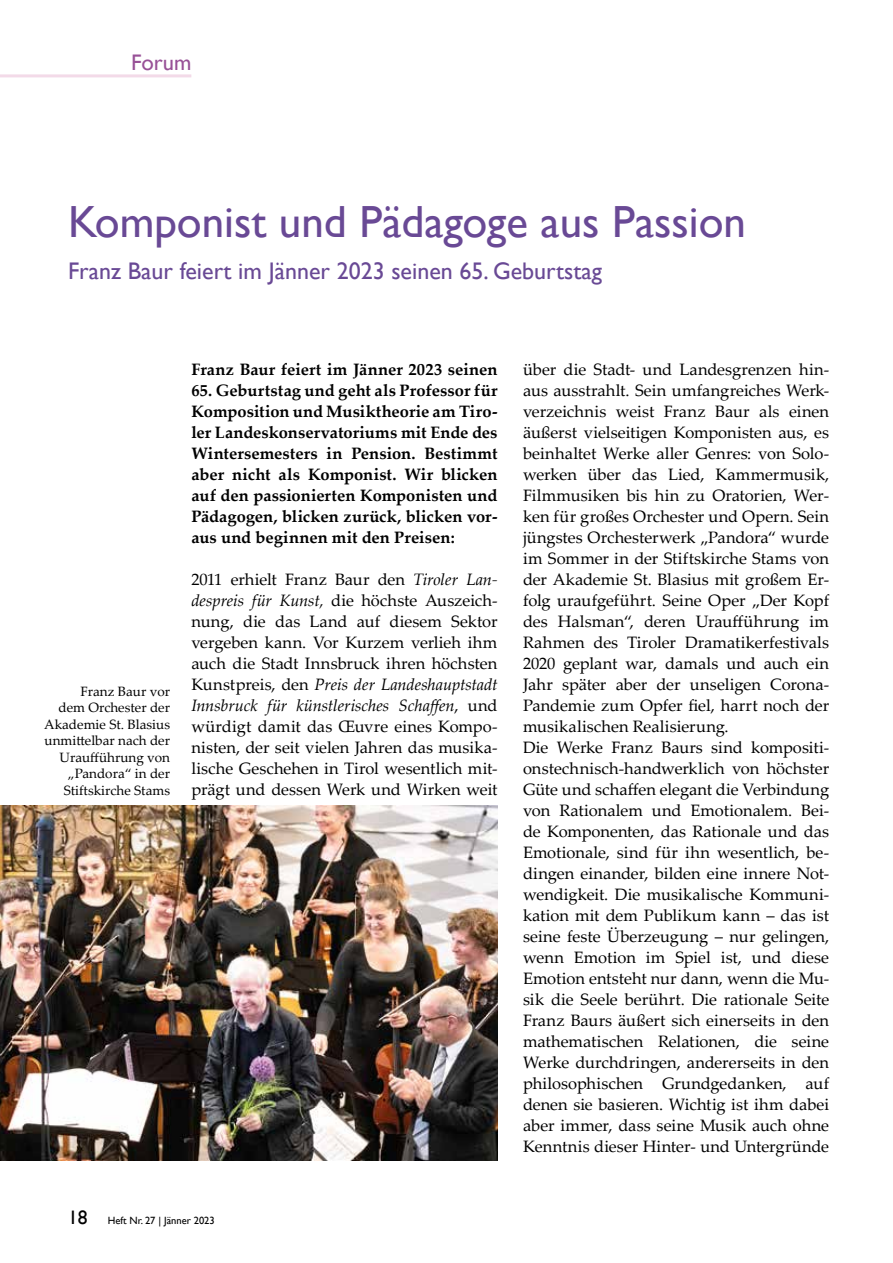
<style>
.page{position:relative;width:893px;height:1263px;background:#fff}
.page>*{position:absolute;margin:0;border:0;box-sizing:border-box;transform-origin:0 0}
.t1{font:45px "Gill Sans";color:#694995}
.t2{font:24px "Gill Sans";color:#694995}
.t3{font:22.5px "Gill Sans";color:#985197}
.t4{font:16.5px/21px "Palatino Linotype";letter-spacing:-.005em;color:#000}
.t5{font:700 16.5px/21px "Palatino Linotype";letter-spacing:.005em;color:#000;text-align:justify}
.t6{font:13.5px/16.5px "Palatino Linotype";color:#000;text-align:right}
.t7{font:10.5px "Gill Sans";color:#000}
.s1{font-style:italic}
.s2{font-size:19.5px}
</style>
<div class="page">
<hr style="left:0;top:74px;width:191px;height:3px;background:#f3dae8">
<img style="left:0;top:806px;width:497px;height:355px">
<h3 class="t3" style="left:131px;top:49px;width:62px">Forum</h3>
<h1 class="t1" style="left:68px;top:195px;width:680px">Komponist und Pädagoge aus Passion</h1>
<h2 class="t2" style="left:68px;top:257px;width:535px">Franz Baur feiert im Jänner 2023 seinen 65. Geburtstag</h2>
<p class="t6" style="left:44px;top:682px;width:127px">Franz Baur vor<br>dem Orchester der<br>Akademie St. Blasius unmittelbar nach der<br>Uraufführung von „Pandora“ in der<br>Stiftskirche Stams</p>
<p class="t5" style="left:191px;top:358px;width:308px">Franz Baur feiert im Jänner 2023 seinen</p>
<p class="t5" style="left:191px;top:379px;width:308px">65. Geburtstag und geht als Professor für Komposition und Musiktheorie am Tiro&shy;ler Landeskonservatoriums mit Ende des Wintersemesters in Pension. Bestimmt aber nicht als Komponist. Wir blicken auf den passionierten Komponisten und Pädagogen, blicken zurück, blicken vor&shy;aus und beginnen mit den Preisen:</p>
<p class="t4" style="left:191px;top:568px;width:308px;text-align:justify">2011 erhielt Franz Baur den <span class="s1">Tiroler Lan&shy;despreis für Kunst,</span> die höchste Auszeich&shy;nung, die das Land auf diesem Sektor vergeben kann. Vor Kurzem verlieh ihm auch die Stadt Innsbruck ihren höchsten Kunstpreis, den <span class="s1">Preis der Landeshauptstadt Innsbruck für künstlerisches Schaffen</span>, und würdigt damit das Œuvre eines Kompo&shy;nisten, der seit vielen Jahren das musika&shy;lische Geschehen in Tirol wesentlich mit&shy;prägt und dessen Werk und Wirken weit</p>
<p class="t7" style="left:68px;top:1214px;width:148px"><span class="s2">18</span> Heft Nr. 27 | Jänner 2023</p>
<p class="t4" style="left:523px;top:358px;width:308px">über die Stadt- und Landesgrenzen hin&shy;aus ausstrahlt. Sein umfangreiches Werk&shy;verzeichnis weist Franz Baur als einen äußerst vielseitigen Komponisten aus, es beinhaltet Werke aller Genres: von Solo&shy;werken über das Lied, Kammermusik, Filmmusiken bis hin zu Oratorien, Wer&shy;ken für großes Orchester und Opern. Sein jüngstes Orchesterwerk „Pandora“ wurde im Sommer in der Stiftskirche Stams von der Akademie St. Blasius mit großem Er&shy;folg uraufgeführt. Seine Oper „Der Kopf des Halsman“, deren Uraufführung im Rahmen des Tiroler Dramatikerfestivals 2020 geplant war, damals und auch ein Jahr später aber der unseligen Corona-Pandemie zum Opfer fiel, harrt noch der musikalischen Realisierung.<br>Die Werke Franz Baurs sind kompositi&shy;onstechnisch-handwerklich von höchster Güte und schaffen elegant die Verbindung von Rationalem und Emotionalem. Bei&shy;de Komponenten, das Rationale und das Emotionale, sind für ihn wesentlich, be&shy;dingen einander, bilden eine innere Not&shy;wendigkeit. Die musikalische Kommuni&shy;kation mit dem Publikum kann – das ist seine feste Überzeugung – nur gelingen, wenn Emotion im Spiel ist, und diese Emotion entsteht nur dann, wenn die Mu&shy;sik die Seele berührt. Die rationale Seite Franz Baurs äußert sich einerseits in den mathematischen Relationen, die seine Werke durchdringen, andererseits in den philosophischen Grundgedanken, auf denen sie basieren. Wichtig ist ihm dabei aber immer, dass seine Musik auch ohne Kenntnis dieser Hinter- und Untergründe</p>
</div>
